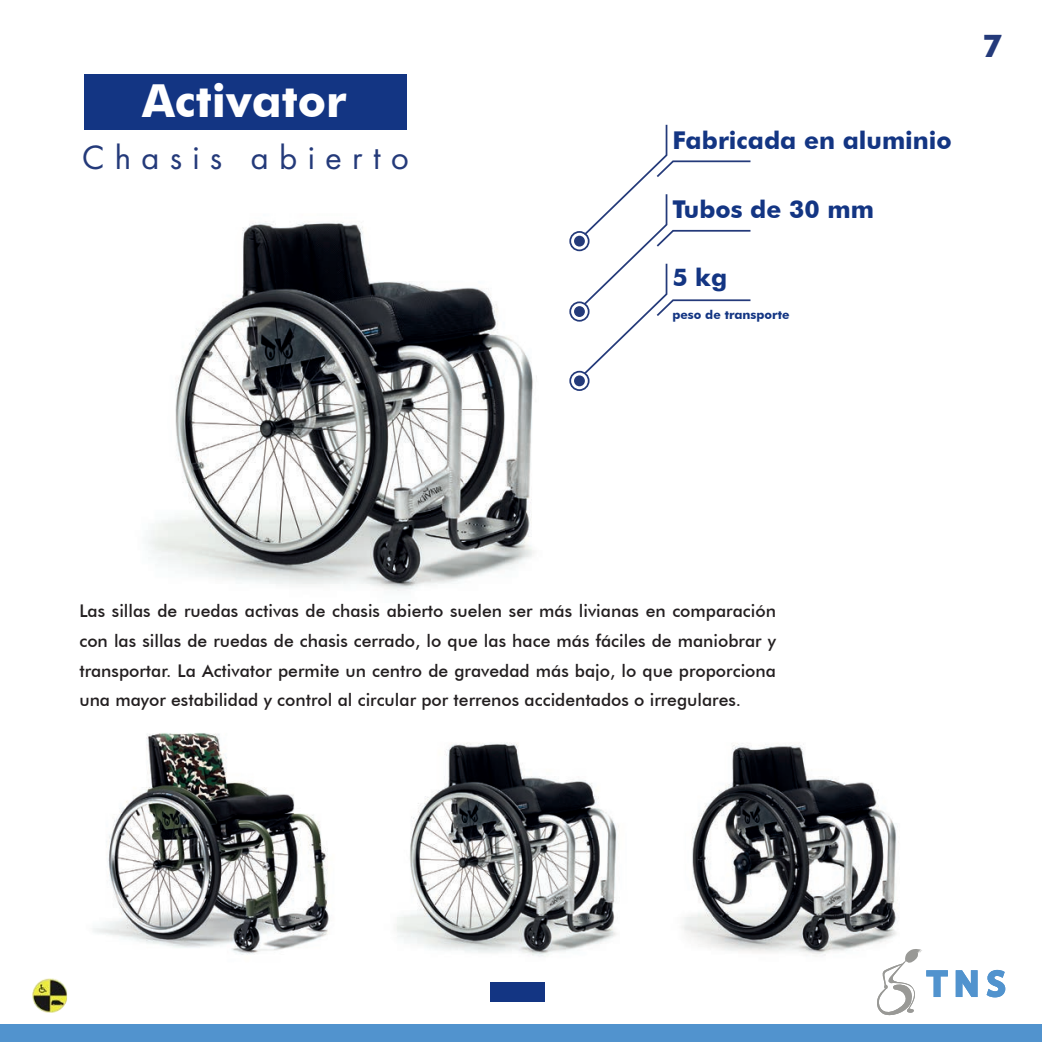
<style>
.page{position:relative;width:1042px;height:1042px;background:#fff}
.page>*{position:absolute;margin:0;border:0;box-sizing:border-box;transform-origin:0 0}
.Titel_Chair{font:700 45.5px "Futura BT";color:#fff}
.Titel_Chair_TYPE{font:35px "Futura PT";letter-spacing:.29em;color:#243a7a}
.t1{font:700 31.5px "Futura BT";color:#243a7a}
.Titel_inleiding_tekst{font:700 24.5px "Futura BT";color:#133583}
.Hoofdtekst{font:500 17.5px/29.8px "Futura BT";color:#231f20;text-align:justify}
.Titel_inleiding_tekst-2{font:700 12.25px "Futura BT";color:#133583}
</style>
<div class="page">
<img style="left:148px;top:221px;width:442px;height:370px">
<div style="left:84px;top:74px;width:323px;height:56px;background:#133583"></div>
<div style="left:490px;top:982px;width:54px;height:20px;background:#133583"></div>
<img style="left:93px;top:733px;width:236px;height:222px">
<img style="left:682px;top:743px;width:215px;height:213px">
<img style="left:396px;top:742px;width:223px;height:215px">
<div style="left:0;top:1024px;width:1042px;height:18px;background:#5193ce"></div>
<img style="left:32px;top:978px;width:35px;height:35px">
<svg style="left:956px;top:970px;width:21px;height:27px"></svg>
<svg style="left:986px;top:970px;width:19px;height:27px"></svg>
<svg style="left:876px;top:948px;width:72px;height:68px"></svg>
<div style="left:574px;top:236px;width:11px;height:11px;background:#243a7a;border-radius:50%"></div>
<div style="left:569px;top:231px;width:20px;height:20px;border:2px solid #243a7a;border-radius:50%"></div>
<div style="left:574px;top:306px;width:11px;height:11px;background:#243a7a;border-radius:50%"></div>
<div style="left:569px;top:301px;width:20px;height:21px;border:2px solid #243a7a;border-radius:50%"></div>
<div style="left:574px;top:375px;width:11px;height:11px;background:#243a7a;border-radius:50%"></div>
<div style="left:569px;top:371px;width:20px;height:20px;border:2px solid #243a7a;border-radius:50%"></div>
<svg style="left:582px;top:124px;width:169px;height:252px"></svg>
<p class="Titel_Chair" style="left:142px;top:74px;width:206px">Activator</p>
<p class="Titel_Chair_TYPE" style="left:82px;top:137px;width:329px">Chasis abierto</p>
<p class="Titel_inleiding_tekst" style="left:672px;top:125px;width:281px">Fabricada en aluminio</p>
<p class="Titel_inleiding_tekst" style="left:672px;top:194px;width:203px">Tubos de 30 mm</p>
<p class="Titel_inleiding_tekst" style="left:672px;top:263px;width:56px">5 kg</p>
<p class="Titel_inleiding_tekst-2" style="left:672px;top:308px;width:119px">peso de transporte</p>
<h3 class="t1" style="left:982px;top:26px;width:21px">7</h3>
<p class="Hoofdtekst" style="left:79px;top:596px;width:698px">Las sillas de ruedas activas de chasis abierto suelen ser más livianas en comparación con las sillas de ruedas de chasis cerrado, lo que las hace más fáciles de maniobrar y transportar. La Activator permite un centro de gravedad más bajo, lo que proporciona una mayor estabilidad y control al circular por terrenos accidentados o irregulares.</p>
</div>
